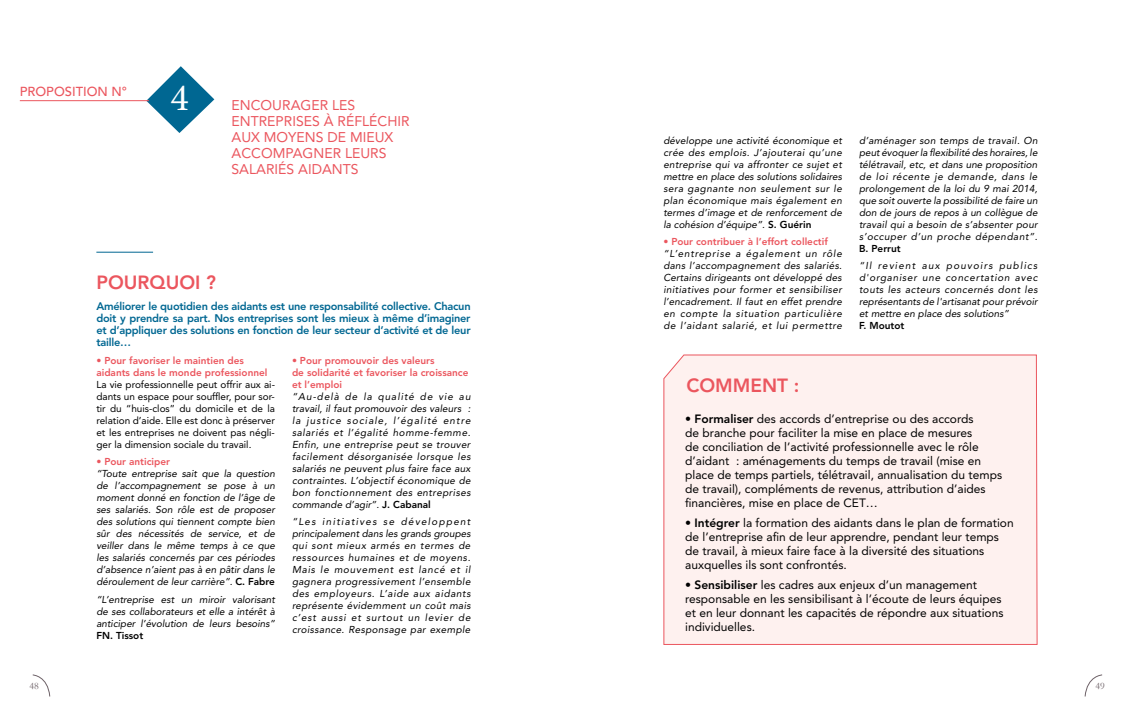
<style>
.page{position:relative;width:1134px;height:709px;background:#fff}
.page>*{position:absolute;margin:0;border:0;box-sizing:border-box;transform-origin:0 0}
.t1{font:38.4px "Minion Pro";color:#fff}
.t2{font:800 19px "Avenir LT Std";color:#eb565e}
.t3{font:14px/16px "Avenir LT Std";color:#eb565e}
.t4{font:500 13px "Avenir LT Std";color:#eb565e}
.t5{font:12px/14px "Avenir LT Std";color:#000}
.t6{font:800 11px/12px "Avenir LT Std";letter-spacing:-.02em;color:#006792;text-align:justify}
.t7{font:italic 10px/12px "Avenir LT Std";letter-spacing:.01em;color:#000;text-align:justify}
.t8{font:10px/12px "Avenir LT Std";color:#000;text-align:justify}
.t9{font:800 10px/12px "Avenir LT Std";color:#eb565e}
.t10{font:800 10px "Avenir LT Std";color:#000}
.t11{font:10px "Garamond";color:#6d6167}
.s1{font-weight:800;font-style:normal}
.s2{font-weight:800}
</style>
<div class="page">
<svg style="left:32px;top:674px;width:18px;height:23px"></svg>
<svg style="left:1084px;top:674px;width:19px;height:23px"></svg>
<div style="left:663px;top:354px;width:375px;height:291px;background:#fef1ef"></div>
<hr style="left:96px;top:252px;width:57px;height:1px;background:#006792">
<svg style="left:146px;top:66px;width:68px;height:67px"></svg>
<hr style="left:20px;top:100px;width:129px;height:1px;background:#eb565e">
<h3 class="t4" style="left:20px;top:84px;width:109px">PROPOSITION N°</h3>
<h1 class="t1" style="left:170px;top:72px;width:20px">4</h1>
<h3 class="t3" style="left:231px;top:97px;width:180px">ENCOURAGER LES<br>ENTREPRISES À RÉFLÉCHIR<br>AUX MOYENS DE MIEUX<br>ACCOMPAGNER LEURS<br>SALARIÉS AIDANTS</h3>
<h2 class="t2" style="left:96px;top:271px;width:121px">POURQUOI ?</h2>
<p class="t6" style="left:96px;top:300px;width:376px">Améliorer le quotidien des aidants est une responsabilité collective. Chacun doit y prendre sa part. Nos entreprises sont les mieux à même d’imaginer et d’appliquer des solutions en fonction de leur secteur d’activité et de leur taille…</p>
<p class="t9" style="left:96px;top:354px;width:173px">• Pour favoriser le maintien des aidants dans le monde professionnel</p>
<p class="t8" style="left:96px;top:378px;width:180px">La vie professionnelle peut offrir aux ai&shy;dants un espace pour souffler, pour sor&shy;tir du “huis-clos” du domicile et de la relation d’aide. Elle est donc à préserver et les entreprises ne doivent pas négli&shy;ger la dimension sociale du travail.</p>
<p class="t9" style="left:96px;top:456px;width:75px">• Pour anticiper</p>
<p class="t7" style="left:96px;top:468px;width:180px">“Toute entreprise sait que la question de l’accompagnement se pose à un moment donné en fonction de l’âge de ses salariés. Son rôle est de proposer des solutions qui tiennent compte bien sûr des nécessités de service, et de veiller dans le même temps à ce que les salariés concernés par ces périodes d’absence n’aient pas à en pâtir dans le déroulement de leur carrière”. <span class="s1">C. Fabre</span></p>
<p class="t7" style="left:96px;top:594px;width:180px">“L’entreprise est un miroir valorisant de ses collaborateurs et elle a intérêt à anticiper l’évolution de leurs besoins”</p>
<p class="t10" style="left:96px;top:629px;width:48px">FN. Tissot</p>
<p class="t9" style="left:292px;top:354px;width:178px">• Pour promouvoir des valeurs<br>de solidarité et favoriser la croissance et l’emploi</p>
<p class="t7" style="left:292px;top:390px;width:180px">“Au-delà de la qualité de vie au travail, il faut promouvoir des valeurs : la justice sociale, l’égalité entre salariés et l’égalité homme-femme.<br>Enfin, une entreprise peut se trouver facilement désorganisée lorsque les salariés ne peuvent plus faire face aux contraintes. L’objectif économique de bon fonctionnement des entreprises commande d’agir”. <span class="s1">J. Cabanal</span></p>
<p class="t7" style="left:292px;top:516px;width:180px">“Les initiatives se développent principalement dans les grands groupes qui sont mieux armés en termes de ressources humaines et de moyens.<br>Mais le mouvement est lancé et il gagnera progressivement l’ensemble des employeurs. L’aide aux aidants représente évidemment un coût mais c’est aussi et surtout un levier de croissance. Responsage par exemple</p>
<p class="t7" style="left:663px;top:134px;width:180px">développe une activité économique et crée des emplois. J’ajouterai qu’une entreprise qui va affronter ce sujet et mettre en place des solutions solidaires sera gagnante non seulement sur le plan économique mais également en termes d’image et de renforcement de la cohésion d’équipe”. <span class="s1">S. Guérin</span></p>
<p class="t9" style="left:663px;top:236px;width:166px">• Pour contribuer à l’effort collectif</p>
<p class="t7" style="left:663px;top:248px;width:180px">“L’entreprise a également un rôle dans l’accompagnement des salariés.<br>Certains dirigeants ont développé des initiatives pour former et sensibiliser l’encadrement. Il faut en effet prendre en compte la situation particulière de l’aidant salarié, et lui permettre</p>
<p class="t7" style="left:859px;top:134px;width:180px">d’aménager son temps de travail. On peut évoquer la flexibilité des horaires, le télétravail, etc, et dans une proposition de loi récente je demande, dans le prolongement de la loi du 9 mai 2014, que soit ouverte la possibilité de faire un don de jours de repos à un collègue de travail qui a besoin de s’absenter pour s’occuper d’un proche dépendant”.</p>
<p class="t10" style="left:859px;top:242px;width:43px">B. Perrut</p>
<p class="t7" style="left:859px;top:260px;width:180px">“Il revient aux pouvoirs publics d'organiser une concertation avec touts les acteurs concernés dont les représentants de l'artisanat pour prévoir et mettre en place des solutions”</p>
<p class="t10" style="left:859px;top:320px;width:47px">F. Moutot</p>
<h2 class="t2" style="left:686px;top:374px;width:114px">COMMENT :</h2>
<p class="t5" style="left:685px;top:412px;width:318px">• <span class="s2">Formaliser</span> des accords d’entreprise ou des accords<br>de branche pour faciliter la mise en place de mesures<br>de conciliation de l’activité professionnelle avec le rôle d’aidant : aménagements du temps de travail (mise en place de temps partiels, télétravail, annualisation du temps de travail), compléments de revenus, attribution d’aides financières, mise en place de CET…</p>
<p class="t5" style="left:685px;top:516px;width:330px">• <span class="s2">Intégrer</span> la formation des aidants dans le plan de formation de l’entreprise afin de leur apprendre, pendant leur temps de travail, à mieux faire face à la diversité des situations auxquelles ils sont confrontés.</p>
<p class="t5" style="left:685px;top:577px;width:320px">• <span class="s2">Sensibiliser</span> les cadres aux enjeux d’un management responsable en les sensibilisant à l’écoute de leurs équipes et en leur donnant les capacités de répondre aux situations individuelles.</p>
<p class="t11" style="left:30px;top:679px;width:11px">48</p>
<p class="t11" style="left:1095px;top:679px;width:11px">49</p>
</div>
